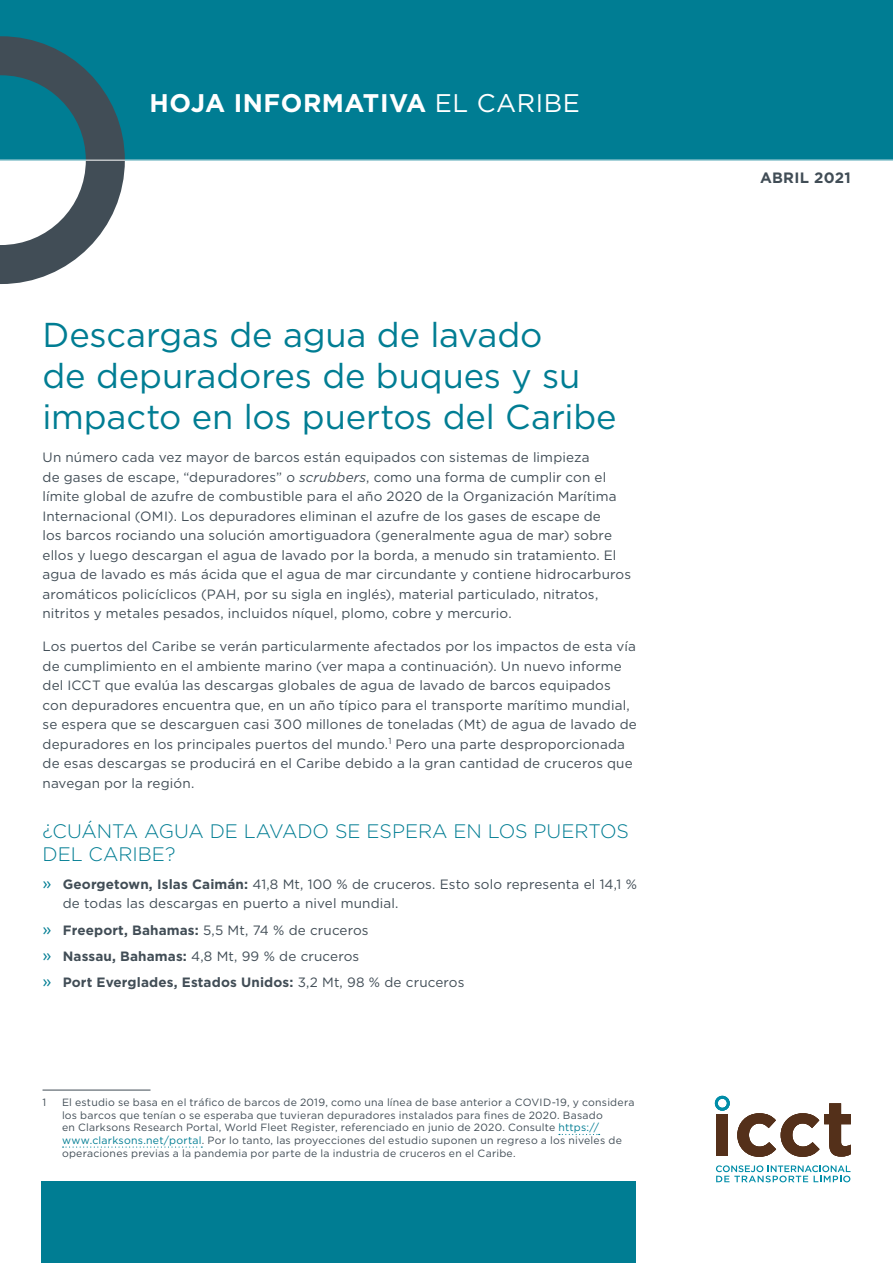
<style>
.page{position:relative;width:893px;height:1263px;background:#fff}
.page>*{position:absolute;margin:0;border:0;box-sizing:border-box;transform-origin:0 0}
.t1{font:34.5px/41.4px "Gotham";letter-spacing:-.005em;color:#007d93}
.t2{font:700 25.5px "Gotham";letter-spacing:.02em;color:#fff}
.t3{font:300 19.5px/23.4px "Gotham";color:#007d93}
.t4{font:700 15px "Gotham";letter-spacing:.02em;color:#414d56}
.t5{font:13.5px/19.5px "Gotham";letter-spacing:.01em;color:#414d56}
.t6{font:700 13.5px/26.2px "Gotham";letter-spacing:.01em;color:#414d56}
.t7{font:10.5px/12.6px "Gotham";letter-spacing:.02em;color:#414d56}
.s1{font-weight:400}
.s2{font-style:italic}
.s3{font-size:16.5px;color:#007d93}
.s4{font-weight:700}
.s5{font-weight:400;font-size:16.5px;color:#007d93}
.s6{color:#007d93}
</style>
<div class="page">
<hr style="left:43px;top:1090px;width:108px;height:1px;background:#414d56">
<svg style="left:559px;top:1134px;width:41px;height:1px"></svg>
<svg style="left:63px;top:1146px;width:139px;height:1px"></svg>
<div style="left:0;top:0;width:893px;height:160px;background:#007d93"></div>
<svg style="left:0;top:36px;width:125px;height:248px"></svg>
<hr style="left:0;top:160px;width:893px;height:1px;background:#fff">
<div style="left:41px;top:1182px;width:594px;height:81px;background:#007d93"></div>
<svg style="left:716px;top:1165px;width:134px;height:17px"></svg>
<div style="left:716px;top:1114px;width:12px;height:42px;background:#54301a"></div>
<svg style="left:737px;top:1103px;width:114px;height:54px"></svg>
<svg style="left:715px;top:1096px;width:15px;height:15px"></svg>
<h2 class="t2" style="left:149px;top:86px;width:432px">HOJA INFORMATIVA <span class="s1">EL CARIBE</span></h2>
<h1 class="t1" style="left:43px;top:313px;width:576px">Descargas de agua de lavado<br>de depuradores de buques y su impacto en los puertos del Caribe</h1>
<p class="t5" style="left:43px;top:447px;width:590px">Un número cada vez mayor de barcos están equipados con sistemas de limpieza<br>de gases de escape, “depuradores” o <span class="s2">scrubbers</span>, como una forma de cumplir con el límite global de azufre de combustible para el año 2020 de la Organización Marítima Internacional (OMI). Los depuradores eliminan el azufre de los gases de escape de<br>los barcos rociando una solución amortiguadora (generalmente agua de mar) sobre ellos y luego descargan el agua de lavado por la borda, a menudo sin tratamiento. El agua de lavado es más ácida que el agua de mar circundante y contiene hidrocarburos aromáticos policíclicos (PAH, por su sigla en inglés), material particulado, nitratos, nitritos y metales pesados, incluidos níquel, plomo, cobre y mercurio.</p>
<p class="t5" style="left:43px;top:636px;width:596px">Los puertos del Caribe se verán particularmente afectados por los impactos de esta vía de cumplimiento en el ambiente marino (ver mapa a continuación). Un nuevo informe del ICCT que evalúa las descargas globales de agua de lavado de barcos equipados con depuradores encuentra que, en un año típico para el transporte marítimo mundial, se espera que se descarguen casi 300 millones de toneladas (Mt) de agua de lavado de depuradores en los principales puertos del mundo.<sup>1</sup> Pero una parte desproporcionada de esas descargas se producirá en el Caribe debido a la gran cantidad de cruceros que navegan por la región.</p>
<h3 class="t3" style="left:43px;top:818px;width:588px">¿CUÁNTA AGUA DE LAVADO SE ESPERA EN LOS PUERTOS<br>DEL CARIBE?</h3>
<p class="t5" style="left:63px;top:874px;width:576px;text-indent:-20px"><span class="s3">»</span> <span class="s4">Georgetown, Islas Caimán:</span> 41,8 Mt, 100 % de cruceros. Esto solo representa el 14,1 % de todas las descargas en puerto a nivel mundial.</p>
<p class="t6" style="left:43px;top:917px;width:423px"><span class="s5">»</span> Freeport, Bahamas: <span class="s1">5,5 Mt, 74 % de cruceros<br></span><span class="s5">»</span> Nassau, Bahamas: <span class="s1">4,8 Mt, 99 % de cruceros<br></span><span class="s5">»</span> Port Everglades, Estados Unidos: <span class="s1">3,2 Mt, 98 % de cruceros</span></p>
<p class="t7" style="left:43px;top:1096px;width:5px">1</p>
<p class="t7" style="left:62px;top:1096px;width:574px">El estudio se basa en el tráfico de barcos de 2019, como una línea de base anterior a COVID-19, y considera los barcos que tenían o se esperaba que tuvieran depuradores instalados para fines de 2020. Basado<br>en Clarksons Research Portal, World Fleet Register, referenciado en junio de 2020. Consulte <span class="s6">https:// www.clarksons.net/portal</span>. Por lo tanto, las proyecciones del estudio suponen un regreso a los niveles de operaciones previas a la pandemia por parte de la industria de cruceros en el Caribe.</p>
<p class="t4" style="left:760px;top:168px;width:92px">ABRIL 2021</p>
</div>
